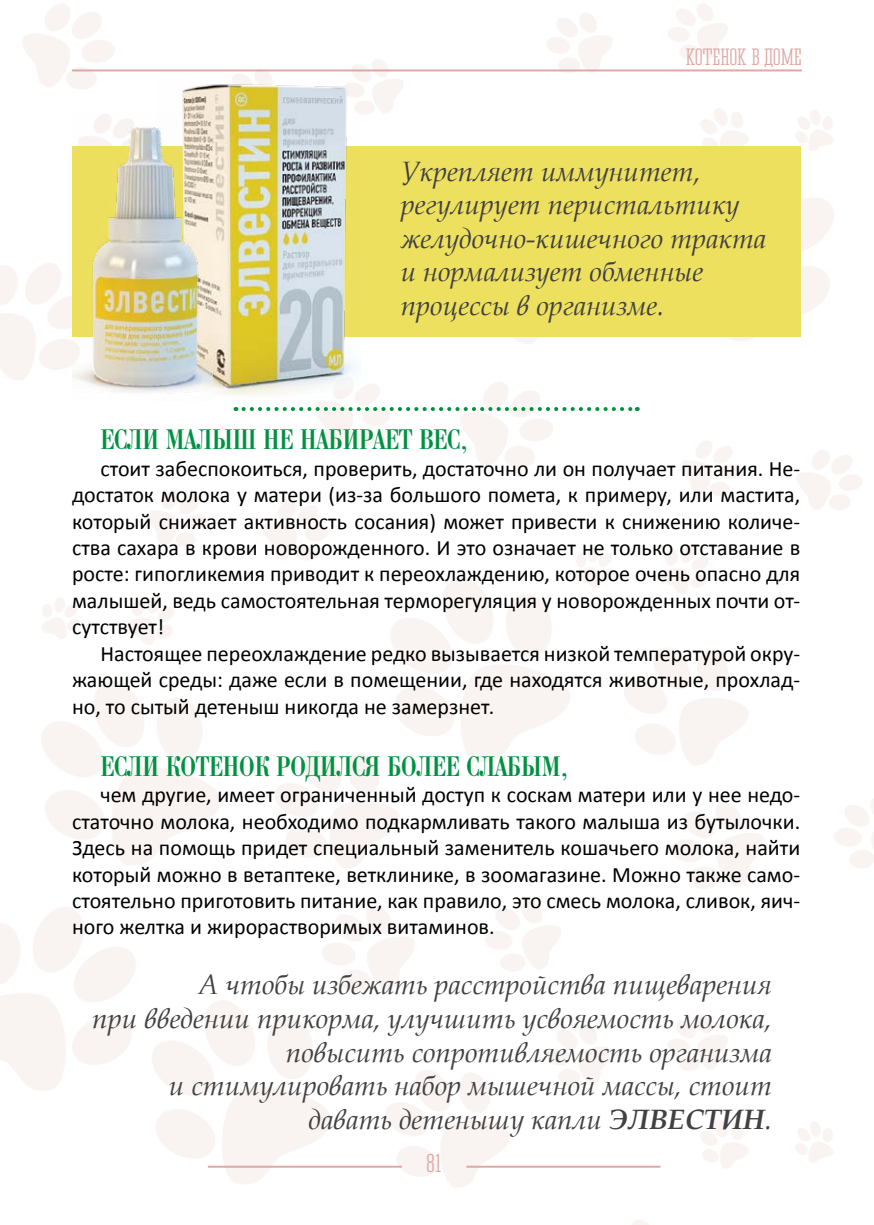
<style>
.page{position:relative;width:874px;height:1225px;background:#fff}
.page>*{position:absolute;margin:0;border:0;box-sizing:border-box;transform-origin:0 0}
.t1{font:30px "Bodoni Cond C";color:#009142}
.t2{font:italic 28px/33.6px "Book Antiqua";color:#414042}
.t3{font:24px "Corki";color:#dca9a5}
.t4{font:22px/26.4px "Calibri";color:#000;text-align:justify}
.t5{font:22px "Corki";color:#dca9a5}
.s1{font-weight:700}
</style>
<div class="page">
<img style="left:0;top:4px;width:873px;height:1220px">
<hr style="left:72px;top:69px;width:729px;height:2px;background:#dca9a5">
<hr style="left:208px;top:1165px;width:194px;height:2px;background:#dca9a5">
<hr style="left:466px;top:1165px;width:194px;height:2px;background:#dca9a5">
<div style="left:72px;top:146px;width:727px;height:191px;background:#eee05f"></div>
<img style="left:158px;top:74px;width:202px;height:328px">
<img style="left:72px;top:111px;width:140px;height:291px">
<svg style="left:243px;top:407px;width:394px;height:4px"></svg>
<p class="t5" style="left:685px;top:44px;width:117px">Котенок в доме</p>
<p class="t2" style="left:400px;top:153px;width:367px">Укрепляет иммунитет, регулирует перистальтику желудочно-кишечного тракта и нормализует обменные процессы в организме.</p>
<h1 class="t1" style="left:100px;top:424px;width:85px">Если малыш</h1>
<h1 class="t1" style="left:263px;top:424px;width:95px">не набирае</h1>
<h1 class="t1" style="left:398px;top:424px;width:71px">т вес,</h1>
<p class="t4" style="left:72px;top:455px;width:729px;text-indent:28px">стоит забеспокоиться, проверить, достаточно ли он получает питания. Не&shy;достаток молока у матери (из-за большого помета, к примеру, или мастита, который снижает активность сосания) может привести к снижению количе&shy;ства сахара в крови новорожденного. И это означает не только отставание в росте: гипогликемия приводит к переохлаждению, которое очень опасно для малышей, ведь самостоятельная терморегуляция у новорожденных почти от&shy;сутствует!</p>
<p class="t4" style="left:72px;top:640px;width:729px;text-indent:28px">Настоящее переохлаждение редко вызывается низкой температурой окру&shy;жающей среды: даже если в помещении, где находятся животные, прохлад&shy;но, то сытый детеныш никогда не замерзнет.</p>
<h1 class="t1" style="left:100px;top:751px;width:192px">Если котенок родил</h1>
<h1 class="t1" style="left:352px;top:751px;width:65px">ся более</h1>
<h1 class="t1" style="left:466px;top:751px;width:104px">слабым ,</h1>
<p class="t4" style="left:72px;top:782px;width:729px;text-indent:28px">чем другие, имеет ограниченный доступ к соскам матери или у нее недо&shy;статочно молока, необходимо подкармливать такого малыша из бутылочки.<br>Здесь на помощь придет специальный заменитель кошачьего молока, найти который можно в ветаптеке, ветклинике, в зоомагазине. Можно также само&shy;стоятельно приготовить питание, как правило, это смесь молока, сливок, яич&shy;ного желтка и жирорастворимых витаминов.</p>
<p class="t2" style="left:92px;top:967px;width:680px;text-align:right">А чтобы избежать расстройства пищеварения<br>при введении прикорма, улучшить усвояемость молока, повысить сопротивляемость организма<br>и стимулировать набор мышечной массы, стоит давать детенышу капли <span class="s1">Элвестин</span>.</p>
<p class="t3" style="left:426px;top:1150px;width:18px">81</p>
</div>
